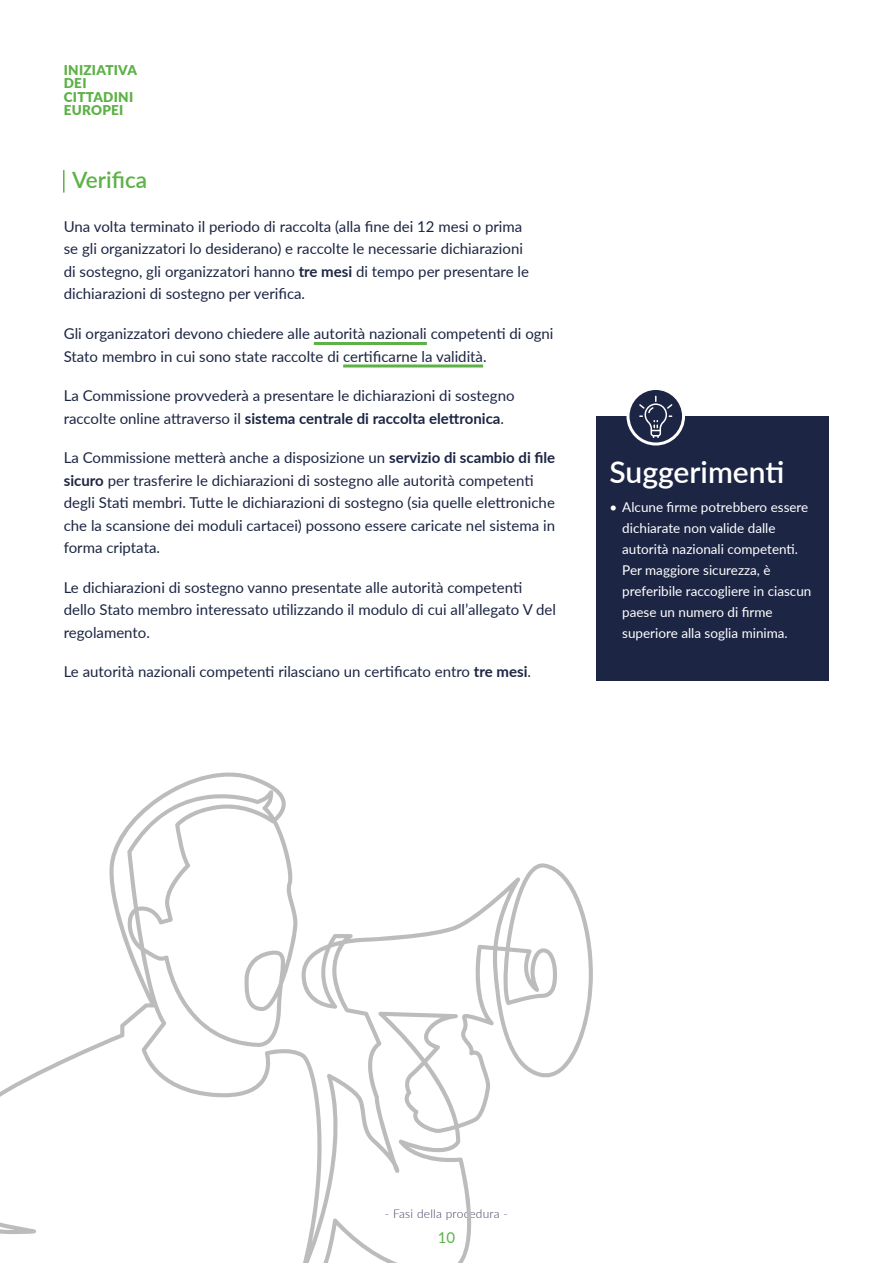
<style>
.page{position:relative;width:893px;height:1263px;background:#fff}
.page>*{position:absolute;margin:0;border:0;box-sizing:border-box;transform-origin:0 0}
.t1{font:600 30px "Lato";color:#fff}
.t2{font:600 22.5px "Lato";color:#5cb246}
.t3{font:15px/22.5px "Lato";color:#1c2543}
.t4{font:15px "Lato";color:#5cb246}
.t5{font:13.5px/21px "Lato";color:#fff}
.t6{font:900 13.5px/13.5px "Lato";letter-spacing:.02em;color:#5cb246}
.t7{font:300 12px "Lato";letter-spacing:.02em;color:#3c3e5c}
.s1{font-weight:700}
</style>
<div class="page">
<hr style="left:63px;top:170px;width:2px;height:23px;background:#5cb246">
<hr style="left:314px;top:342px;width:113px;height:3px;background:#5cb246">
<hr style="left:343px;top:364px;width:140px;height:3px;background:#5cb246">
<div style="left:597px;top:416px;width:232px;height:265px;background:#1c2543"></div>
<svg style="left:628px;top:388px;width:55px;height:56px"></svg>
<div style="left:626px;top:387px;width:59px;height:58px;border:3px solid #fff;border-radius:50%"></div>
<svg style="left:639px;top:396px;width:33px;height:42px"></svg>
<svg style="left:0;top:772px;width:593px;height:491px"></svg>
<p class="t6" style="left:64px;top:62px;width:75px">INIZIATIVA<br>DEI<br>CITTADINI<br>EUROPEI</p>
<h2 class="t2" style="left:72px;top:164px;width:76px">Verifica</h2>
<p class="t3" style="left:64px;top:215px;width:467px">Una volta terminato il periodo di raccolta (alla fine dei 12 mesi o prima se gli organizzatori lo desiderano) e raccolte le necessarie dichiarazioni di sostegno, gli organizzatori hanno <span class="s1">tre mesi</span> di tempo per presentare le dichiarazioni di sostegno per verifica.</p>
<p class="t3" style="left:64px;top:322px;width:491px">Gli organizzatori devono chiedere alle autorità nazionali competenti di ogni<br>Stato membro in cui sono state raccolte di certificarne la validità.</p>
<p class="t3" style="left:64px;top:384px;width:452px">La Commissione provvederà a presentare le dichiarazioni di sostegno raccolte online attraverso il <span class="s1">sistema centrale di raccolta elettronica</span>.</p>
<p class="t3" style="left:64px;top:446px;width:493px">La Commissione metterà anche a disposizione un <span class="s1">servizio di scambio di file sicuro</span> per trasferire le dichiarazioni di sostegno alle autorità competenti degli Stati membri. Tutte le dichiarazioni di sostegno (sia quelle elettroniche che la scansione dei moduli cartacei) possono essere caricate nel sistema in forma criptata.</p>
<p class="t3" style="left:64px;top:575px;width:494px">Le dichiarazioni di sostegno vanno presentate alle autorità competenti dello Stato membro interessato utilizzando il modulo di cui all’allegato V del regolamento.</p>
<p class="t3" style="left:64px;top:660px;width:469px">Le autorità nazionali competenti rilasciano un certificato entro <span class="s1">tre mesi</span>.</p>
<h1 class="t1" style="left:609px;top:450px;width:176px">Suggerimenti</h1>
<p class="t5" style="left:622px;top:496px;width:191px;text-indent:-13px">• Alcune firme potrebbero essere dichiarate non valide dalle autorità nazionali competenti.<br>Per maggiore sicurezza, è preferibile raccogliere in ciascun paese un numero di firme superiore alla soglia minima.</p>
<p class="t7" style="left:385px;top:1206px;width:124px">- Fasi della procedura -</p>
<p class="t4" style="left:438px;top:1227px;width:19px">10</p>
</div>
